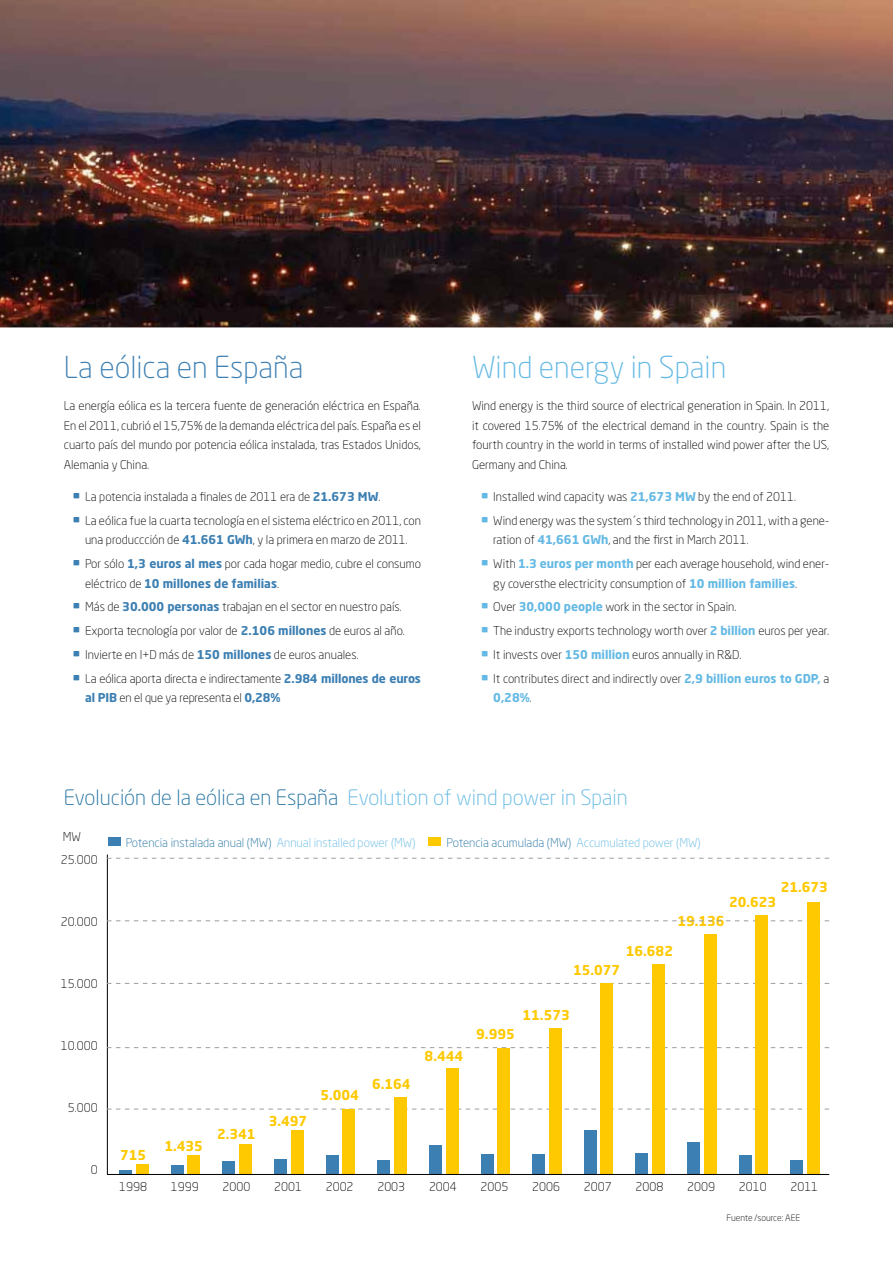
<style>
.page{position:relative;width:893px;height:1263px;background:#fff}
.page>*{position:absolute;margin:0;border:0;box-sizing:border-box;transform-origin:0 0}
.t1{font:300 30px "Neo Sans Std";color:#64b9e4}
.t2{font:300 30px "Neo Sans Std";color:#3c7fb2}
.t3{font:900 30px "Neo Sans Std";color:#3c7fb2}
.t4{font:900 30px "Neo Sans Std";color:#64b9e4}
.t5{font:300 21px "Neo Sans Std";color:#2272a0}
.t6{font:700 13.5px "Neo Sans Std";color:#fec900}
.t7{font:300 12px/19.5px "Neo Sans Std";color:#000}
.t8{font:300 12px "Neo Sans Std";color:#2272a0}
.t9{font:300 9px "Neo Sans Std";color:#000}
.s1{font-weight:700;color:#3c7fb2}
.s2{font-weight:700;color:#64b9e4}
.s3{color:#64b9e4}
</style>
<div class="page">
<img style="left:0;top:0;width:893px;height:327px">
<hr style="left:107px;top:854px;width:1px;height:320px;background:#000">
<svg style="left:107px;top:1109px;width:722px;height:1px"></svg>
<svg style="left:107px;top:1047px;width:722px;height:1px"></svg>
<svg style="left:107px;top:983px;width:722px;height:1px"></svg>
<svg style="left:107px;top:920px;width:722px;height:1px"></svg>
<svg style="left:107px;top:858px;width:722px;height:1px"></svg>
<div style="left:108px;top:837px;width:13px;height:8px;background:#3c7fb2"></div>
<hr style="left:119px;top:1170px;width:13px;height:4px;background:#3c7fb2">
<div style="left:171px;top:1164px;width:13px;height:10px;background:#3c7fb2"></div>
<div style="left:222px;top:1161px;width:13px;height:13px;background:#3c7fb2"></div>
<div style="left:274px;top:1159px;width:13px;height:15px;background:#3c7fb2"></div>
<div style="left:326px;top:1155px;width:13px;height:19px;background:#3c7fb2"></div>
<div style="left:377px;top:1159px;width:13px;height:15px;background:#3c7fb2"></div>
<div style="left:429px;top:1144px;width:13px;height:30px;background:#3c7fb2"></div>
<div style="left:480px;top:1154px;width:13px;height:20px;background:#3c7fb2"></div>
<div style="left:532px;top:1154px;width:13px;height:20px;background:#3c7fb2"></div>
<div style="left:584px;top:1129px;width:13px;height:45px;background:#3c7fb2"></div>
<div style="left:635px;top:1153px;width:13px;height:21px;background:#3c7fb2"></div>
<div style="left:687px;top:1142px;width:13px;height:32px;background:#3c7fb2"></div>
<div style="left:739px;top:1155px;width:13px;height:19px;background:#3c7fb2"></div>
<div style="left:790px;top:1160px;width:13px;height:14px;background:#3c7fb2"></div>
<div style="left:136px;top:1164px;width:13px;height:10px;background:#fec900"></div>
<div style="left:187px;top:1155px;width:13px;height:19px;background:#fec900"></div>
<div style="left:239px;top:1144px;width:13px;height:30px;background:#fec900"></div>
<div style="left:291px;top:1130px;width:13px;height:44px;background:#fec900"></div>
<div style="left:342px;top:1109px;width:13px;height:65px;background:#fec900"></div>
<div style="left:394px;top:1097px;width:13px;height:77px;background:#fec900"></div>
<div style="left:446px;top:1068px;width:13px;height:106px;background:#fec900"></div>
<div style="left:497px;top:1048px;width:13px;height:126px;background:#fec900"></div>
<div style="left:549px;top:1028px;width:13px;height:146px;background:#fec900"></div>
<div style="left:600px;top:983px;width:13px;height:191px;background:#fec900"></div>
<div style="left:652px;top:964px;width:13px;height:210px;background:#fec900"></div>
<div style="left:704px;top:934px;width:13px;height:240px;background:#fec900"></div>
<div style="left:755px;top:915px;width:13px;height:259px;background:#fec900"></div>
<div style="left:807px;top:902px;width:13px;height:272px;background:#fec900"></div>
<div style="left:428px;top:837px;width:13px;height:8px;background:#fec900"></div>
<hr style="left:107px;top:1174px;width:722px;height:1px;background:#000">
<h1 class="t2" style="left:64px;top:349px;width:241px">La eólica en España</h1>
<p class="t7" style="left:64px;top:396px;width:359px;text-align:justify">La energía eólica es la tercera fuente de generación eléctrica en España.<br>En el 2011, cubrió el 15,75% de la demanda eléctrica del país. España es el cuarto país del mundo por potencia eólica instalada, tras Estados Unidos, Alemania y China.</p>
<h1 class="t3" style="left:72px;top:476px;width:10px">·</h1>
<p class="t7" style="left:85px;top:487px;width:297px">La potencia instalada a finales de 2011 era de <span class="s1">21.673 MW</span>.</p>
<h1 class="t3" style="left:72px;top:500px;width:10px">·</h1>
<p class="t7" style="left:85px;top:511px;width:337px">La eólica fue la cuarta tecnología en el sistema eléctrico en 2011, con una produccción de <span class="s1">41.661 GWh</span>, y la primera en marzo de 2011.</p>
<h1 class="t3" style="left:72px;top:543px;width:10px">·</h1>
<p class="t7" style="left:85px;top:554px;width:337px">Por sólo <span class="s1">1,3 euros al mes</span> por cada hogar medio, cubre el consumo eléctrico de <span class="s1">10 millones de familias</span>.</p>
<h1 class="t3" style="left:72px;top:587px;width:10px">·</h1>
<p class="t7" style="left:85px;top:597px;width:318px">Más de <span class="s1">30.000 personas</span> trabajan en el sector en nuestro país.</p>
<h1 class="t3" style="left:72px;top:610px;width:10px">·</h1>
<p class="t7" style="left:85px;top:621px;width:321px">Exporta tecnología por valor de <span class="s1">2.106 millones</span> de euros al año.</p>
<h1 class="t3" style="left:72px;top:634px;width:10px">·</h1>
<p class="t7" style="left:85px;top:645px;width:275px">Invierte en I+D más de <span class="s1">150 millones</span> de euros anuales.</p>
<h1 class="t3" style="left:72px;top:658px;width:10px">·</h1>
<p class="t7" style="left:85px;top:668px;width:337px">La eólica aporta directa e indirectamente <span class="s1">2.984 millones de euros al PIB</span> en el que ya representa el <span class="s1">0,28%</span></p>
<h1 class="t1" style="left:472px;top:349px;width:256px">Wind energy in Spain</h1>
<p class="t7" style="left:472px;top:396px;width:359px;text-align:justify">Wind energy is the third source of electrical generation in Spain. In 2011, it covered 15.75% of the electrical demand in the country. Spain is the fourth country in the world in terms of installed wind power after the US, Germany and China.</p>
<h1 class="t4" style="left:480px;top:476px;width:10px">·</h1>
<p class="t7" style="left:493px;top:487px;width:304px">Installed wind capacity was <span class="s2">21,673 MW</span> by the end of 2011.</p>
<h1 class="t4" style="left:480px;top:500px;width:10px">·</h1>
<p class="t7" style="left:493px;top:511px;width:337px">Wind energy was the system´s third technology in 2011, with a gene&shy;ration of <span class="s2">41,661 GWh</span>, and the first in March 2011.</p>
<h1 class="t4" style="left:480px;top:543px;width:10px">·</h1>
<p class="t7" style="left:493px;top:554px;width:337px">With <span class="s2">1.3 euros per month</span> per each average household, wind ener&shy;gy coversthe electricity consumption of <span class="s2">10 million families</span>.</p>
<h1 class="t4" style="left:480px;top:587px;width:10px">·</h1>
<p class="t7" style="left:493px;top:597px;width:245px">Over <span class="s2">30,000 people</span> work in the sector in Spain.</p>
<h1 class="t4" style="left:480px;top:610px;width:10px">·</h1>
<p class="t7" style="left:493px;top:621px;width:337px">The industry exports technology worth over <span class="s2">2 billion</span> euros per year.</p>
<h1 class="t4" style="left:480px;top:634px;width:10px">·</h1>
<p class="t7" style="left:493px;top:645px;width:250px">It invests over <span class="s2">150 million</span> euros annually in R&amp;D.</p>
<h1 class="t4" style="left:480px;top:658px;width:10px">·</h1>
<p class="t7" style="left:493px;top:668px;width:337px">It contributes direct and indirectly over <span class="s2">2,9 billion euros to GDP,</span> a<br><span class="s2">0,28%</span>.</p>
<h2 class="t5" style="left:64px;top:785px;width:565px">Evolución de la eólica en España <span class="s3">Evolution of wind power in Spain</span></h2>
<p class="t7" style="left:63px;top:826px;width:20px">MW</p>
<p class="t7" style="left:61px;top:849px;width:38px">25.000</p>
<p class="t7" style="left:61px;top:912px;width:38px">20.000</p>
<p class="t7" style="left:61px;top:974px;width:38px">15.000</p>
<p class="t7" style="left:61px;top:1036px;width:38px">10.000</p>
<p class="t7" style="left:68px;top:1098px;width:31px">5.000</p>
<p class="t7" style="left:91px;top:1160px;width:8px">0</p>
<p class="t8" style="left:126px;top:835px;width:291px">Potencia instalada anual (MW) <span class="s3">Annual installed power (MW)</span></p>
<p class="t8" style="left:447px;top:835px;width:256px">Potencia acumulada (MW) <span class="s3">Accumulated power (MW)</span></p>
<p class="t6" style="left:781px;top:878px;width:49px">21.673</p>
<p class="t6" style="left:729px;top:893px;width:49px">20.623</p>
<p class="t6" style="left:677px;top:912px;width:49px">19.136</p>
<p class="t6" style="left:626px;top:942px;width:49px">16.682</p>
<p class="t6" style="left:573px;top:961px;width:49px">15.077</p>
<p class="t6" style="left:120px;top:1146px;width:28px">715</p>
<p class="t7" style="left:119px;top:1177px;width:29px">1998</p>
<p class="t6" style="left:164px;top:1137px;width:40px">1.435</p>
<p class="t6" style="left:217px;top:1126px;width:40px">2.341</p>
<p class="t6" style="left:269px;top:1113px;width:40px">3.497</p>
<p class="t6" style="left:320px;top:1087px;width:40px">5.004</p>
<p class="t6" style="left:372px;top:1075px;width:40px">6.164</p>
<p class="t6" style="left:425px;top:1047px;width:40px">8.444</p>
<p class="t6" style="left:476px;top:1025px;width:40px">9.995</p>
<p class="t6" style="left:523px;top:1006px;width:49px">11.573</p>
<p class="t7" style="left:171px;top:1177px;width:29px">1999</p>
<p class="t7" style="left:222px;top:1177px;width:29px">2000</p>
<p class="t7" style="left:274px;top:1177px;width:29px">2001</p>
<p class="t7" style="left:326px;top:1177px;width:29px">2002</p>
<p class="t7" style="left:377px;top:1177px;width:29px">2003</p>
<p class="t7" style="left:429px;top:1177px;width:29px">2004</p>
<p class="t7" style="left:481px;top:1177px;width:29px">2005</p>
<p class="t7" style="left:532px;top:1177px;width:29px">2006</p>
<p class="t7" style="left:584px;top:1177px;width:29px">2007</p>
<p class="t7" style="left:635px;top:1177px;width:29px">2008</p>
<p class="t7" style="left:687px;top:1177px;width:29px">2009</p>
<p class="t7" style="left:739px;top:1177px;width:29px">2010</p>
<p class="t7" style="left:790px;top:1177px;width:29px">2011</p>
<p class="t9" style="left:726px;top:1212px;width:76px">Fuente /source: AEE</p>
</div>
